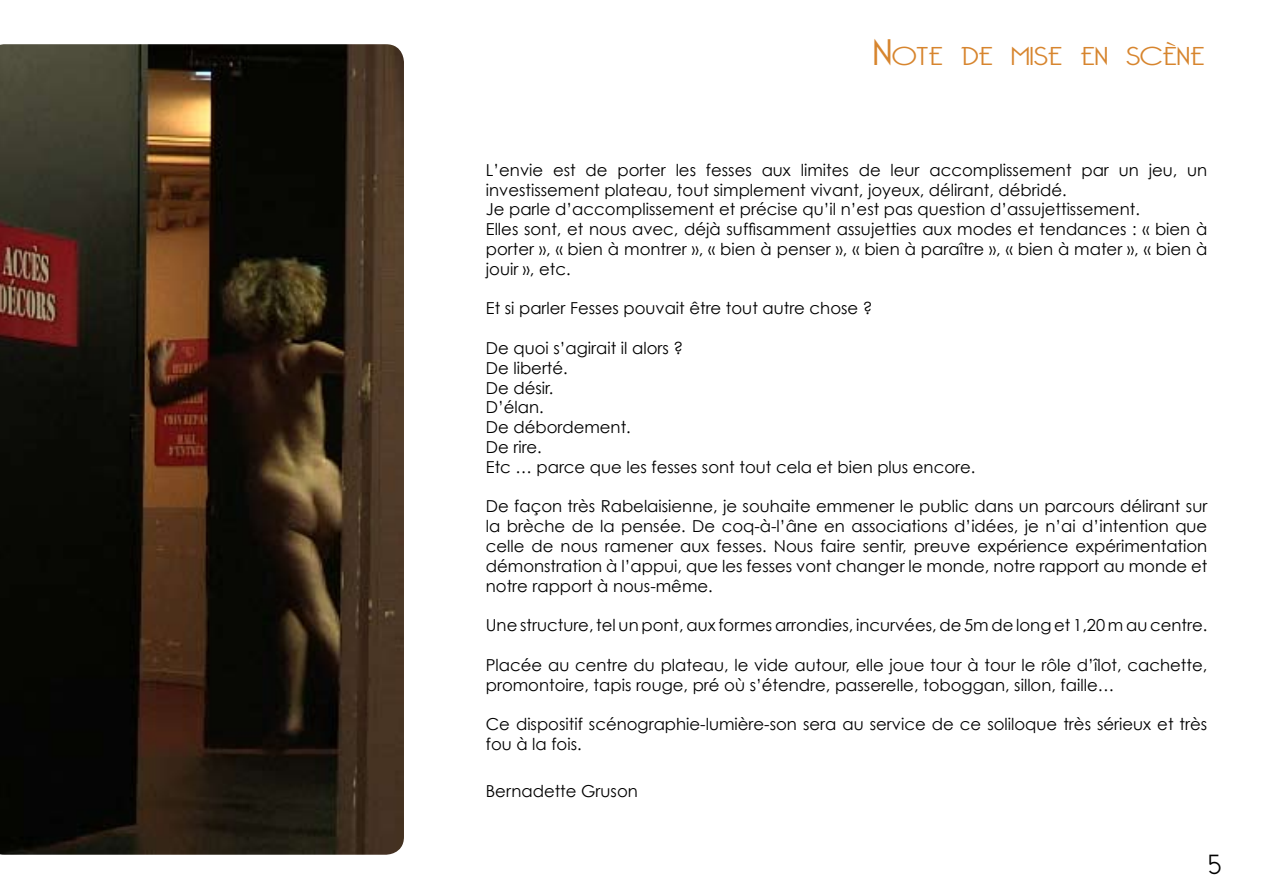
<style>
.page{position:relative;width:1263px;height:893px;background:#fff}
.page>*{position:absolute;margin:0;border:0;box-sizing:border-box;transform-origin:0 0}
.t1{font:300 27px "Bellerose";color:#000}
.t2{font:300 25.2px "Bellerose";color:#d7852e;scale:1.25 1}
.t3{font:16.5px/19.8px "Century Gothic";color:#000}
.s1{font-size:36px}
</style>
<div class="page">
<img style="left:0;top:44px;width:404px;height:811px">
<h2 class="t2" style="left:873px;top:42px;width:267px"><span class="s1">N</span>OTE DE MISE EN SCÈNE</h2>
<p class="t3" style="left:486px;top:160px;width:723px">L’envie est de porter les fesses aux limites de leur accomplissement par un jeu, un investissement plateau, tout simplement vivant, joyeux, délirant, débridé.<br>Je parle d’accomplissement et précise qu’il n’est pas question d’assujettissement.<br>Elles sont, et nous avec, déjà suffisamment assujetties aux modes et tendances : « bien à porter », « bien à montrer », « bien à penser », « bien à paraître », « bien à mater », « bien à jouir », etc.</p>
<p class="t3" style="left:486px;top:298px;width:388px">Et si parler Fesses pouvait être tout autre chose ?</p>
<p class="t3" style="left:486px;top:338px;width:491px">De quoi s’agirait il alors ?<br>De liberté.<br>De désir.<br>D’élan.<br>De débordement.<br>De rire.<br>Etc … parce que les fesses sont tout cela et bien plus encore.</p>
<p class="t3" style="left:486px;top:496px;width:723px;text-align:justify">De façon très Rabelaisienne, je souhaite emmener le public dans un parcours délirant sur la brèche de la pensée. De coq-à-l’âne en associations d’idées, je n’ai d’intention que celle de nous ramener aux fesses. Nous faire sentir, preuve expérience expérimentation démonstration à l’appui, que les fesses vont changer le monde, notre rapport au monde et notre rapport à nous-même.</p>
<p class="t3" style="left:486px;top:615px;width:723px">Une structure, tel un pont, aux formes arrondies, incurvées, de 5m de long et 1,20 m au centre.</p>
<p class="t3" style="left:486px;top:655px;width:723px">Placée au centre du plateau, le vide autour, elle joue tour à tour le rôle d’îlot, cachette, promontoire, tapis rouge, pré où s’étendre, passerelle, toboggan, sillon, faille…</p>
<p class="t3" style="left:486px;top:714px;width:723px">Ce dispositif scénographie-lumière-son sera au service de ce soliloque très sérieux et très fou à la fois.</p>
<p class="t3" style="left:486px;top:781px;width:154px">Bernadette Gruson</p>
<h1 class="t1" style="left:1209px;top:849px;width:14px">5</h1>
</div>
